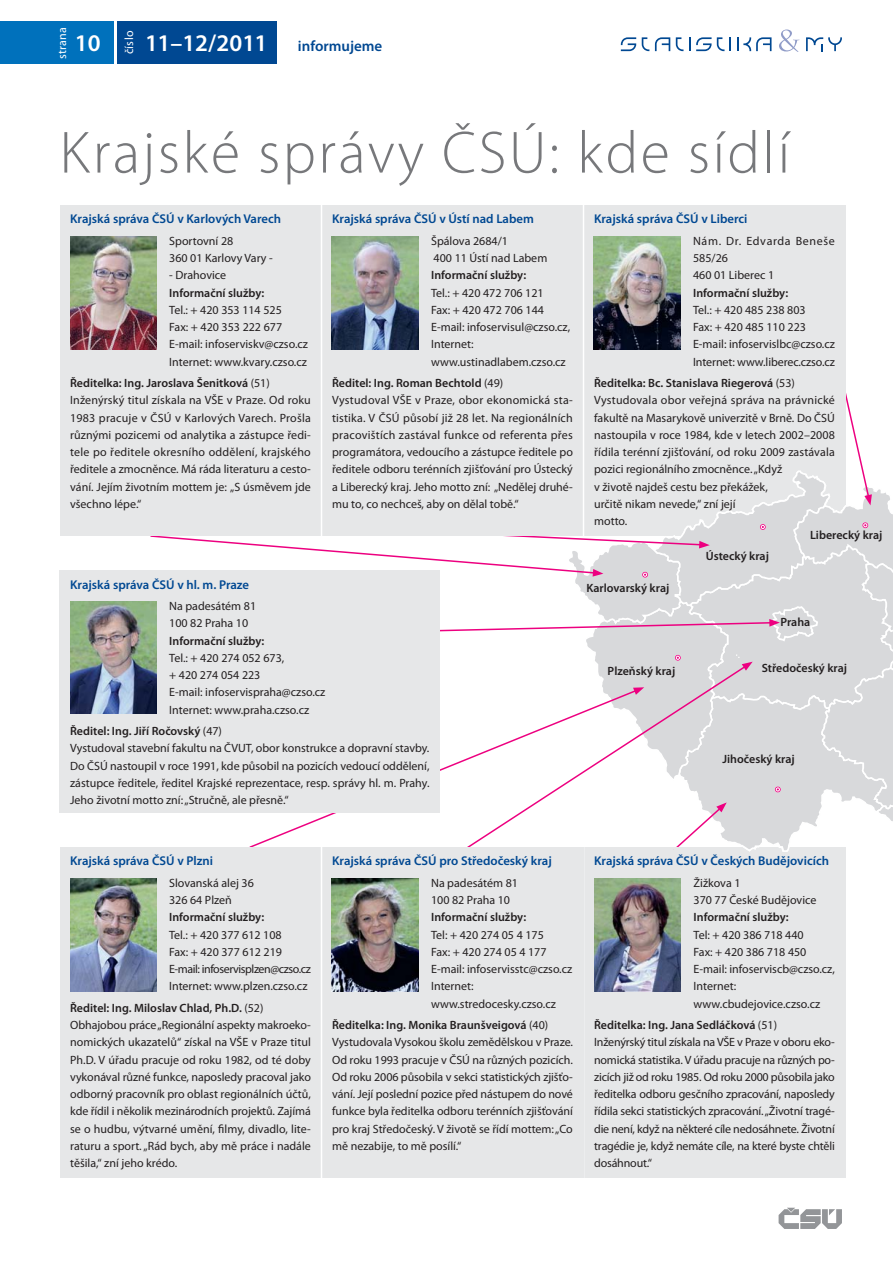
<style>
.page{position:relative;width:893px;height:1263px;background:#fff}
.page>*{position:absolute;margin:0;border:0;box-sizing:border-box;transform-origin:0 0}
.t1{font:300 60px "Myriad Pro";letter-spacing:.04em;color:#77787b}
.t2{font:600 24px "Myriad Pro";color:#fff}
.t3{font:600 15px "Myriad Pro";color:#004892}
.t4{font:600 12.75px "Myriad Pro";color:#004892}
.t5{font:12px/17.2px "Myriad Pro";color:#231f20}
.t6{font:600 12px "Myriad Pro";color:#231f20}
.t7{font:12px/17.2px "Myriad Pro";letter-spacing:.05em;color:#231f20}
.t8{font:12px "Myriad Pro";letter-spacing:.02em;color:#fff}
.s1{font-weight:600}
</style>
<div class="page">
<div style="left:0;top:21px;width:114px;height:43px;background:#0071bc"></div>
<div style="left:117px;top:21px;width:160px;height:43px;background:#004892"></div>
<svg style="left:779px;top:1208px;width:63px;height:21px"></svg>
<svg style="left:655px;top:37px;width:15px;height:14px"></svg>
<svg style="left:621px;top:37px;width:15px;height:14px"></svg>
<svg style="left:642px;top:37px;width:7px;height:14px"></svg>
<svg style="left:676px;top:37px;width:7px;height:14px"></svg>
<svg style="left:737px;top:37px;width:34px;height:14px"></svg>
<svg style="left:806px;top:37px;width:36px;height:14px"></svg>
<svg style="left:689px;top:37px;width:42px;height:14px"></svg>
<svg style="left:779px;top:30px;width:21px;height:22px"></svg>
<div style="left:583px;top:205px;width:262px;height:331px;background:#e6e7e8"></div>
<div style="left:583px;top:847px;width:262px;height:331px;background:#e6e7e8"></div>
<img style="left:594px;top:878px;width:87px;height:113px">
<hr style="left:583px;top:840px;width:1px;height:342px;background:#fff">
<img style="left:594px;top:237px;width:86px;height:113px">
<div style="left:60px;top:571px;width:380px;height:242px;background:#e6e7e8"></div>
<img style="left:70px;top:601px;width:79px;height:112px">
<div style="left:60px;top:847px;width:261px;height:331px;background:#e6e7e8"></div>
<img style="left:70px;top:878px;width:86px;height:113px">
<div style="left:321px;top:847px;width:262px;height:331px;background:#e6e7e8"></div>
<img style="left:332px;top:878px;width:86px;height:113px">
<hr style="left:321px;top:840px;width:1px;height:342px;background:#fff">
<div style="left:60px;top:205px;width:261px;height:331px;background:#e6e7e8"></div>
<img style="left:70px;top:237px;width:87px;height:113px">
<div style="left:321px;top:205px;width:262px;height:331px;background:#e6e7e8"></div>
<img style="left:332px;top:237px;width:86px;height:113px">
<hr style="left:321px;top:202px;width:1px;height:342px;background:#fff">
<svg style="left:149px;top:376px;width:744px;height:498px"></svg>
<hr style="left:583px;top:202px;width:1px;height:335px;background:#fff">
<p class="t8" style="left:58px;top:59px;width:34px;rotate:-90deg">strana</p>
<p class="t8" style="left:125px;top:54px;width:25px;rotate:-90deg">číslo</p>
<p class="t3" style="left:298px;top:40px;width:86px">informujeme</p>
<h2 class="t2" style="left:75px;top:34px;width:27px">10</h2>
<h2 class="t2" style="left:145px;top:34px;width:124px">11–12/2011</h2>
<h1 class="t1" style="left:60px;top:130px;width:732px">Krajské správy ČSÚ: kde sídlí</h1>
<p class="t4" style="left:70px;top:214px;width:212px">Krajská správa ČSÚ v Karlových Varech</p>
<p class="t5" style="left:169px;top:233px;width:105px">Sportovní 28<br>360 01 Karlovy Vary -</p>
<p class="t5" style="left:169px;top:268px;width:58px">- Drahovice</p>
<p class="t6" style="left:169px;top:288px;width:97px">Informační služby:</p>
<p class="t5" style="left:169px;top:302px;width:140px">Tel.: + 420 353 114 525<br>Fax: + 420 353 222 677<br>E-mail: infoserviskv@czso.cz<br>Internet: www.kvary.czso.cz</p>
<p class="t5" style="left:70px;top:376px;width:242px"><span class="s1">Ředitelka: Ing. Jaroslava Šenitková</span> (51)<br>Inženýrský titul získala na VŠE v Praze. Od roku 1983 pracuje v ČSÚ v Karlových Varech. Prošla různými pozicemi od analytika a zástupce ředi&shy;tele po ředitele okresního oddělení, krajského ředitele a zmocněnce. Má ráda literaturu a cesto&shy;vání. Jejím životním mottem je: „S úsměvem jde všechno lépe.“</p>
<p class="t4" style="left:332px;top:214px;width:203px">Krajská správa ČSÚ v Ústí nad Labem</p>
<p class="t5" style="left:431px;top:234px;width:118px">Špálova 2684/1<br>400 11 Ústí nad Labem</p>
<p class="t6" style="left:431px;top:271px;width:97px">Informační služby:</p>
<p class="t5" style="left:431px;top:285px;width:141px">Tel.: + 420 472 706 121<br>Fax: + 420 472 706 144<br>E-mail: infoservisul@czso.cz,<br>Internet: www.ustinadlabem.czso.cz</p>
<p class="t5" style="left:332px;top:376px;width:242px"><span class="s1">Ředitel: Ing. Roman Bechtold</span> (49)<br>Vystudoval VŠE v Praze, obor ekonomická sta&shy;tistika. V ČSÚ působí již 28 let. Na regionálních pracovištích zastával funkce od referenta přes programátora, vedoucího a zástupce ředitele po ředitele odboru terénních zjišťování pro Ústecký a Liberecký kraj. Jeho motto zní: „Nedělej druhé&shy;mu to, co nechceš, aby on dělal tobě.“</p>
<p class="t4" style="left:70px;top:580px;width:180px">Krajská správa ČSÚ v hl. m. Praze</p>
<p class="t5" style="left:169px;top:599px;width:88px">Na padesátém 81<br>100 82 Praha 10</p>
<p class="t6" style="left:169px;top:636px;width:97px">Informační služby:</p>
<p class="t5" style="left:169px;top:650px;width:158px">Tel.: + 420 274 052 673,<br>+ 420 274 054 223<br>E-mail: infoservispraha@czso.cz<br>Internet: www.praha.czso.cz</p>
<p class="t5" style="left:70px;top:724px;width:361px"><span class="s1">Ředitel: Ing. Jiří Ročovský</span> (47)<br>Vystudoval stavební fakultu na ČVUT, obor konstrukce a dopravní stavby.<br>Do ČSÚ nastoupil v roce 1991, kde působil na pozicích vedoucí oddělení, zástupce ředitele, ředitel Krajské reprezentace, resp. správy hl. m. Prahy.<br>Jeho životní motto zní: „Stručně, ale přesně.“</p>
<p class="t4" style="left:594px;top:214px;width:155px">Krajská správa ČSÚ v Liberci</p>
<p class="t7" style="left:693px;top:234px;width:143px">Nám. Dr. Edvarda Beneše<br>585/26<br>460 01 Liberec 1</p>
<p class="t6" style="left:693px;top:288px;width:97px">Informační služby:</p>
<p class="t5" style="left:693px;top:303px;width:143px">Tel.: + 420 485 238 803<br>Fax: + 420 485 110 223<br>E-mail: infoservislbc@czso.cz<br>Internet: www.liberec.czso.cz</p>
<p class="t5" style="left:594px;top:376px;width:242px"><span class="s1">Ředitelka: Bc. Stanislava Riegerová</span> (53)<br>Vystudovala obor veřejná správa na právnické fakultě na Masarykově univerzitě v Brně. Do ČSÚ nastoupila v roce 1984, kde v letech 2002–2008 řídila terénní zjišťování, od roku 2009 zastávala pozici regionálního zmocněnce. „Když<br>v životě najdeš cestu bez překážek,<br>určitě nikam nevede,“ zní její<br>motto.</p>
<p class="t6" style="left:586px;top:583px;width:85px">Karlovarský kraj</p>
<p class="t6" style="left:608px;top:666px;width:69px">Plzeňský kraj</p>
<p class="t6" style="left:706px;top:551px;width:65px">Ústecký kraj</p>
<p class="t6" style="left:810px;top:530px;width:74px">Liberecký kraj</p>
<p class="t6" style="left:780px;top:617px;width:31px">Praha</p>
<p class="t6" style="left:762px;top:664px;width:87px">Středočeský kraj</p>
<p class="t6" style="left:722px;top:754px;width:74px">Jihočeský kraj</p>
<p class="t4" style="left:70px;top:856px;width:145px">Krajská správa ČSÚ v Plzni</p>
<p class="t5" style="left:169px;top:875px;width:86px">Slovanská alej 36<br>326 64 Plzeň</p>
<p class="t6" style="left:169px;top:913px;width:97px">Informační služby:</p>
<p class="t5" style="left:169px;top:927px;width:143px">Tel.: + 420 377 612 108<br>Fax: + 420 377 612 219<br>E-mail: infoservisplzen@czso.cz<br>Internet: www.plzen.czso.cz</p>
<p class="t5" style="left:70px;top:1000px;width:242px"><span class="s1">Ředitel: Ing. Miloslav Chlad, Ph.D.</span> (52)<br>Obhajobou práce „Regionální aspekty makroeko&shy;nomických ukazatelů“ získal na VŠE v Praze titul Ph.D. V úřadu pracuje od roku 1982, od té doby vykonával různé funkce, naposledy pracoval jako odborný pracovník pro oblast regionálních účtů, kde řídil i několik mezinárodních projektů. Zajímá se o hudbu, výtvarné umění, filmy, divadlo, lite&shy;raturu a sport. „Rád bych, aby mě práce i nadále těšila,“ zní jeho krédo.</p>
<p class="t4" style="left:332px;top:856px;width:221px">Krajská správa ČSÚ pro Středočeský kraj</p>
<p class="t5" style="left:431px;top:875px;width:88px">Na padesátém 81<br>100 82 Praha 10</p>
<p class="t6" style="left:431px;top:913px;width:97px">Informační služby:</p>
<p class="t5" style="left:431px;top:927px;width:143px">Tel: + 420 274 05 4 175<br>Fax: + 420 274 05 4 177<br>E-mail: infoservisstc@czso.cz<br>Internet: www.stredocesky.czso.cz</p>
<p class="t5" style="left:332px;top:1018px;width:242px"><span class="s1">Ředitelka: Ing. Monika Braunšveigová</span> (40)<br>Vystudovala Vysokou školu zemědělskou v Praze.<br>Od roku 1993 pracuje v ČSÚ na různých pozicích.<br>Od roku 2006 působila v sekci statistických zjišťo&shy;vání. Její poslední pozice před nástupem do nové funkce byla ředitelka odboru terénních zjišťování pro kraj Středočeský. V životě se řídí mottem: „Co mě nezabije, to mě posílí.“</p>
<p class="t4" style="left:594px;top:856px;width:236px">Krajská správa ČSÚ v Českých Budějovicích</p>
<p class="t5" style="left:694px;top:875px;width:124px">Žižkova 1<br>370 77 České Budějovice</p>
<p class="t6" style="left:694px;top:913px;width:97px">Informační služby:</p>
<p class="t5" style="left:694px;top:927px;width:143px">Tel: + 420 386 718 440<br>Fax: + 420 386 718 450<br>E-mail: infoserviscb@czso.cz,<br>Internet: www.cbudejovice.czso.cz</p>
<p class="t5" style="left:594px;top:1018px;width:242px"><span class="s1">Ředitelka: Ing. Jana Sedláčková</span> (51)<br>Inženýrský titul získala na VŠE v Praze v oboru eko&shy;nomická statistika. V úřadu pracuje na různých po&shy;zicích již od roku 1985. Od roku 2000 působila jako ředitelka odboru gesčního zpracování, naposledy řídila sekci statistických zpracování. „Životní tragé&shy;die není, když na některé cíle nedosáhnete. Životní tragédie je, když nemáte cíle, na které byste chtěli dosáhnout.“</p>
</div>
